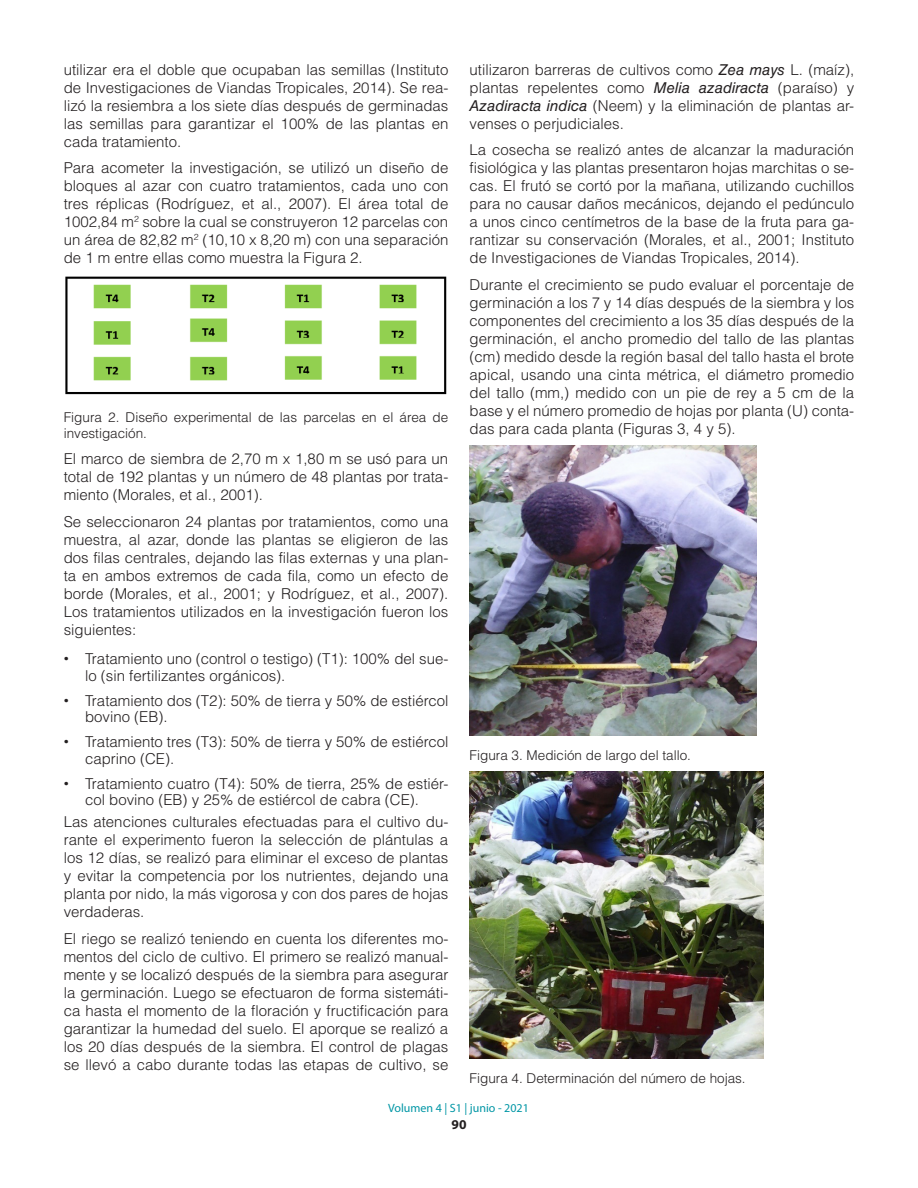
<style>
.page{position:relative;width:918px;height:1188px;background:#fff}
.page>*{position:absolute;margin:0;border:0;box-sizing:border-box;transform-origin:0 0}
.TEXTO{font:300 15px/18px "Helvetica LT Std";color:#231f20;text-align:justify}
.pie_de_foto{font:300 13.5px/16.2px "Helvetica LT Std";color:#231f20}
.t1{font:700 13.5px "Myriad Pro";color:#231f20}
.t2{font:12px "Myriad Pro";color:#0096a5}
.s1{font-family:"Adobe Caslon Pro";font-weight:400}
.s2{font-weight:400;font-style:italic}
</style>
<div class="page">
<img style="left:65px;top:276px;width:382px;height:119px">
<img style="left:470px;top:445px;width:287px;height:291px">
<img style="left:470px;top:772px;width:294px;height:287px">
<p class="TEXTO" style="left:64px;top:60px;width:386px">utilizar era el doble que ocupaban las semillas (Instituto de Investigaciones de Viandas Tropicales, 2014). Se rea&shy;lizó la resiembra a los siete días después de germinadas las semillas para garantizar el 100% de las plantas en cada tratamiento.</p>
<p class="TEXTO" style="left:64px;top:159px;width:386px">Para acometer la investigación, se utilizó un diseño de bloques al azar con cuatro tratamientos, cada uno con tres réplicas (Rodríguez, et al., 2007). El área total de 1002,84 m<sup>2</sup> sobre la cual se construyeron 12 parcelas con un área de 82,82 m<sup>2</sup> (10,10 x 8,20 m) con una separación de 1 m entre ellas como muestra la Figura 2.</p>
<p class="pie_de_foto" style="left:64px;top:409px;width:386px">Figura 2. Diseño experimental de las parcelas en el área de investigación.</p>
<p class="TEXTO" style="left:64px;top:450px;width:386px">El marco de siembra de 2,70 m x 1,80 m se usó para un total de 192 plantas y un número de 48 plantas por trata&shy;miento (Morales, et al., 2001).</p>
<p class="TEXTO" style="left:64px;top:512px;width:386px">Se seleccionaron 24 plantas por tratamientos, como una muestra, al azar, donde las plantas se eligieron de las dos filas centrales, dejando las filas externas y una plan&shy;ta en ambos extremos de cada fila, como un efecto de borde (Morales, et al., 2001; y Rodríguez, et al., 2007).<br>Los tratamientos utilizados en la investigación fueron los siguientes:</p>
<p class="TEXTO" style="left:85px;top:650px;width:365px;line-height:16.5px;text-indent:-21px"><span class="s1">•</span> Tratamiento uno (control o testigo) (T1): 100% del sue&shy;lo (sin fertilizantes orgánicos).</p>
<p class="TEXTO" style="left:85px;top:692px;width:365px;line-height:16.5px;text-indent:-21px"><span class="s1">•</span> Tratamiento dos (T2): 50% de tierra y 50% de estiércol bovino (EB).</p>
<p class="TEXTO" style="left:85px;top:733px;width:365px;line-height:16.5px;text-indent:-21px"><span class="s1">•</span> Tratamiento tres (T3): 50% de tierra y 50% de estiércol caprino (CE).</p>
<p class="TEXTO" style="left:64px;top:775px;width:386px;line-height:16.5px;text-align:center"><span class="s1">•</span> Tratamiento cuatro (T4): 50% de tierra, 25% de estiér&shy;col bovino (EB) y 25% de estiércol de cabra (CE).</p>
<p class="TEXTO" style="left:64px;top:813px;width:386px">Las atenciones culturales efectuadas para el cultivo du&shy;rante el experimento fueron la selección de plántulas a los 12 días, se realizó para eliminar el exceso de plantas y evitar la competencia por los nutrientes, dejando una planta por nido, la más vigorosa y con dos pares de hojas verdaderas.</p>
<p class="TEXTO" style="left:64px;top:929px;width:386px">El riego se realizó teniendo en cuenta los diferentes mo&shy;mentos del ciclo de cultivo. El primero se realizó manual&shy;mente y se localizó después de la siembra para asegurar la germinación. Luego se efectuaron de forma sistemáti&shy;ca hasta el momento de la floración y fructificación para garantizar la humedad del suelo. El aporque se realizó a los 20 días después de la siembra. El control de plagas se llevó a cabo durante todas las etapas de cultivo, se</p>
<p class="TEXTO" style="left:470px;top:60px;width:386px">utilizaron barreras de cultivos como <span class="s2">Zea mays</span> L. (maíz), plantas repelentes como <span class="s2">Melia azadiracta</span> (paraíso) y <span class="s2">Azadiracta indica</span> (Neem) y la eliminación de plantas ar&shy;venses o perjudiciales.</p>
<p class="TEXTO" style="left:470px;top:141px;width:386px">La cosecha se realizó antes de alcanzar la maduración fisiológica y las plantas presentaron hojas marchitas o se&shy;cas. El frutó se cortó por la mañana, utilizando cuchillos para no causar daños mecánicos, dejando el pedúnculo a unos cinco centímetros de la base de la fruta para ga&shy;rantizar su conservación (Morales, et al., 2001; Instituto de Investigaciones de Viandas Tropicales, 2014).</p>
<p class="TEXTO" style="left:470px;top:275px;width:386px">Durante el crecimiento se pudo evaluar el porcentaje de germinación a los 7 y 14 días después de la siembra y los componentes del crecimiento a los 35 días después de la germinación, el ancho promedio del tallo de las plantas (cm) medido desde la región basal del tallo hasta el brote apical, usando una cinta métrica, el diámetro promedio del tallo (mm,) medido con un pie de rey a 5 cm de la base y el número promedio de hojas por planta (U) conta&shy;das para cada planta (Figuras 3, 4 y 5).</p>
<p class="pie_de_foto" style="left:470px;top:747px;width:223px">Figura 3. Medición de largo del tallo.</p>
<p class="pie_de_foto" style="left:470px;top:1070px;width:278px">Figura 4. Determinación del número de hojas.</p>
<p class="t2" style="left:388px;top:1101px;width:142px">Volumen 4 | S1 | junio - 2021</p>
<p class="t1" style="left:452px;top:1116px;width:16px">90</p>
</div>
